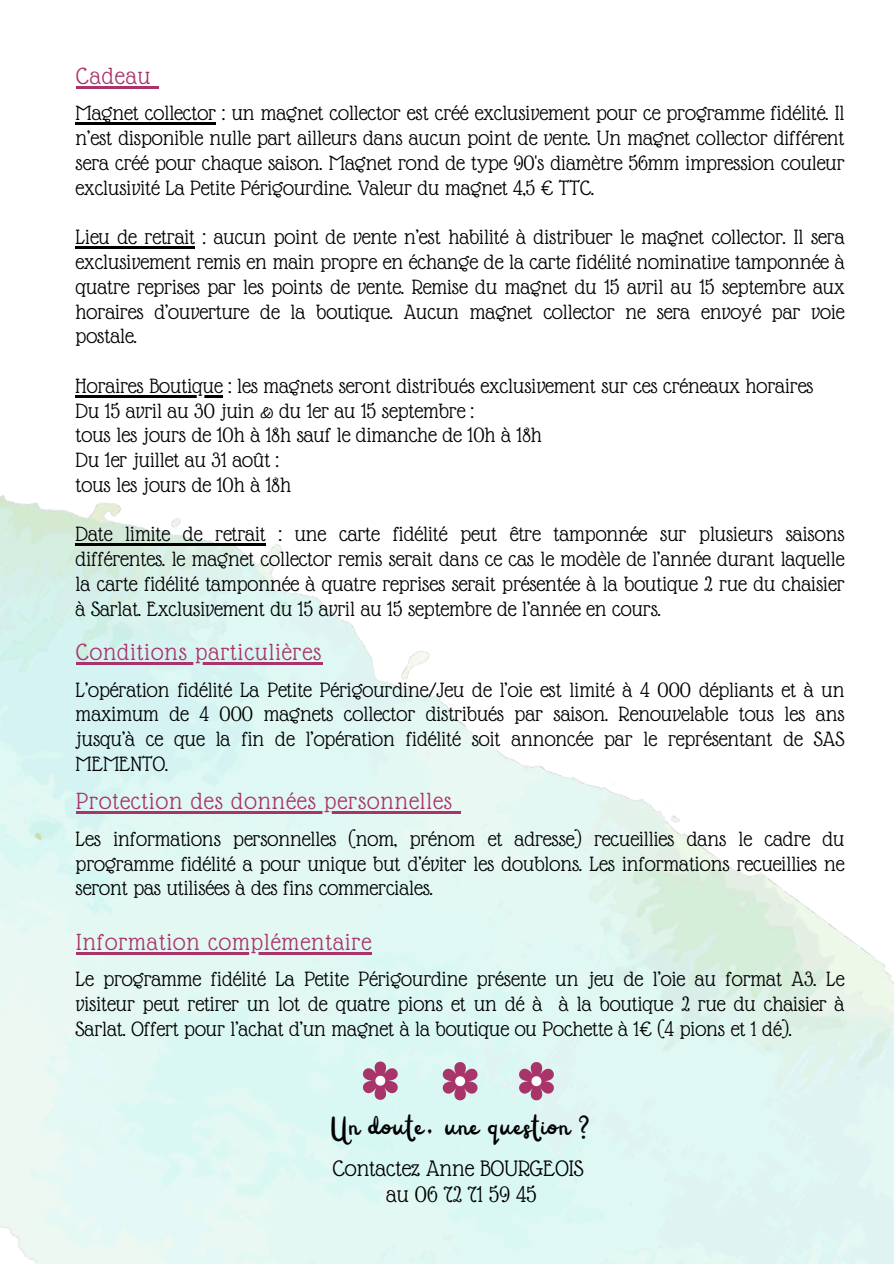
<style>
.page{position:relative;width:894px;height:1264px;background:#fff}
.page>*{position:absolute;margin:0;border:0;box-sizing:border-box;transform-origin:0 0}
.t1{font:28.8px "Railey";letter-spacing:.04em;color:#000}
.t2{font:25.5px "Glass Antiqua";letter-spacing:.04em;color:#a93469}
.t3{font:24.3px/26.5px "Glass Antiqua";color:#000;text-align:center}
.t4{font:22.5px/24.8px "Glass Antiqua";color:#000;text-align:justify}
</style>
<div class="page">
<hr style="left:76px;top:86px;width:75px;height:2px;background:#a93469">
<svg style="left:151px;top:86px;width:8px;height:2px"></svg>
<img style="left:0;top:246px;width:893px;height:1017px">
<hr style="left:76px;top:123px;width:140px;height:2px;background:#000">
<hr style="left:76px;top:246px;width:119px;height:3px;background:#000">
<hr style="left:76px;top:395px;width:147px;height:2px;background:#000">
<hr style="left:76px;top:543px;width:190px;height:3px;background:#000">
<hr style="left:76px;top:662px;width:246px;height:2px;background:#a93469">
<hr style="left:76px;top:811px;width:377px;height:3px;background:#a93469">
<svg style="left:453px;top:811px;width:7px;height:3px"></svg>
<hr style="left:76px;top:951px;width:296px;height:3px;background:#a93469">
<svg style="left:353px;top:1060px;width:54px;height:41px;background:#cab1c1"></svg>
<svg style="left:433px;top:1060px;width:54px;height:42px;background:#cab2c2"></svg>
<svg style="left:509px;top:1060px;width:54px;height:42px;background:#ccb1c2"></svg>
<p class="t2" style="left:76px;top:62px;width:76px">Cadeau</p>
<p class="t4" style="left:76px;top:101px;width:770px">Magnet collector : un magnet collector est créé exclusivement pour ce programme fidélité. Il n’est disponible nulle part ailleurs dans aucun point de vente. Un magnet collector différent sera créé pour chaque saison. Magnet rond de type 90's diamètre 56mm impression couleur exclusivité La Petite Périgourdine. Valeur du magnet 4,5 € TTC.</p>
<p class="t4" style="left:76px;top:225px;width:770px">Lieu de retrait : aucun point de vente n’est habilité à distribuer le magnet collector. Il sera exclusivement remis en main propre en échange de la carte fidélité nominative tamponnée à quatre reprises par les points de vente. Remise du magnet du 15 avril au 15 septembre aux horaires d’ouverture de la boutique. Aucun magnet collector ne sera envoyé par voie postale.</p>
<p class="t4" style="left:76px;top:373px;width:739px;text-align:left">Horaires Boutique : les magnets seront distribués exclusivement sur ces créneaux horaires Du 15 avril au 30 juin &amp; du 1er au 15 septembre :<br>tous les jours de 10h à 18h sauf le dimanche de 10h à 18h<br>Du 1er juillet au 31 août :<br>tous les jours de 10h à 18h</p>
<p class="t4" style="left:76px;top:522px;width:770px">Date limite de retrait : une carte fidélité peut être tamponnée sur plusieurs saisons différentes. le magnet collector remis serait dans ce cas le modèle de l’année durant laquelle la carte fidélité tamponnée à quatre reprises serait présentée à la boutique 2 rue du chaisier à Sarlat. Exclusivement du 15 avril au 15 septembre de l’année en cours.</p>
<p class="t2" style="left:76px;top:638px;width:246px">Conditions particulières</p>
<p class="t4" style="left:76px;top:677px;width:770px">L’opération fidélité La Petite Périgourdine/Jeu de l’oie est limité à 4 000 dépliants et à un maximum de 4 000 magnets collector distribués par saison. Renouvelable tous les ans jusqu’à ce que la fin de l’opération fidélité soit annoncée par le représentant de SAS MEMENTO.</p>
<p class="t2" style="left:76px;top:788px;width:377px">Protection des données personnelles</p>
<p class="t4" style="left:76px;top:826px;width:770px">Les informations personnelles (nom, prénom et adresse) recueillies dans le cadre du programme fidélité a pour unique but d’éviter les doublons. Les informations recueillies ne seront pas utilisées à des fins commerciales.</p>
<p class="t2" style="left:76px;top:928px;width:296px">Information complémentaire</p>
<p class="t4" style="left:75px;top:966px;width:770px">Le programme fidélité La Petite Périgourdine présente un jeu de l’oie au format A3. Le visiteur peut retirer un lot de quatre pions et un dé à à la boutique 2 rue du chaisier à Sarlat. Offert pour l’achat d’un magnet à la boutique ou Pochette à 1€ (4 pions et 1 dé).</p>
<p class="t1" style="left:330px;top:1111px;width:261px">Un doute, une question ?</p>
<p class="t3" style="left:333px;top:1154px;width:252px">Contactez Anne BOURGEOIS au 06 72 71 59 45</p>
</div>
